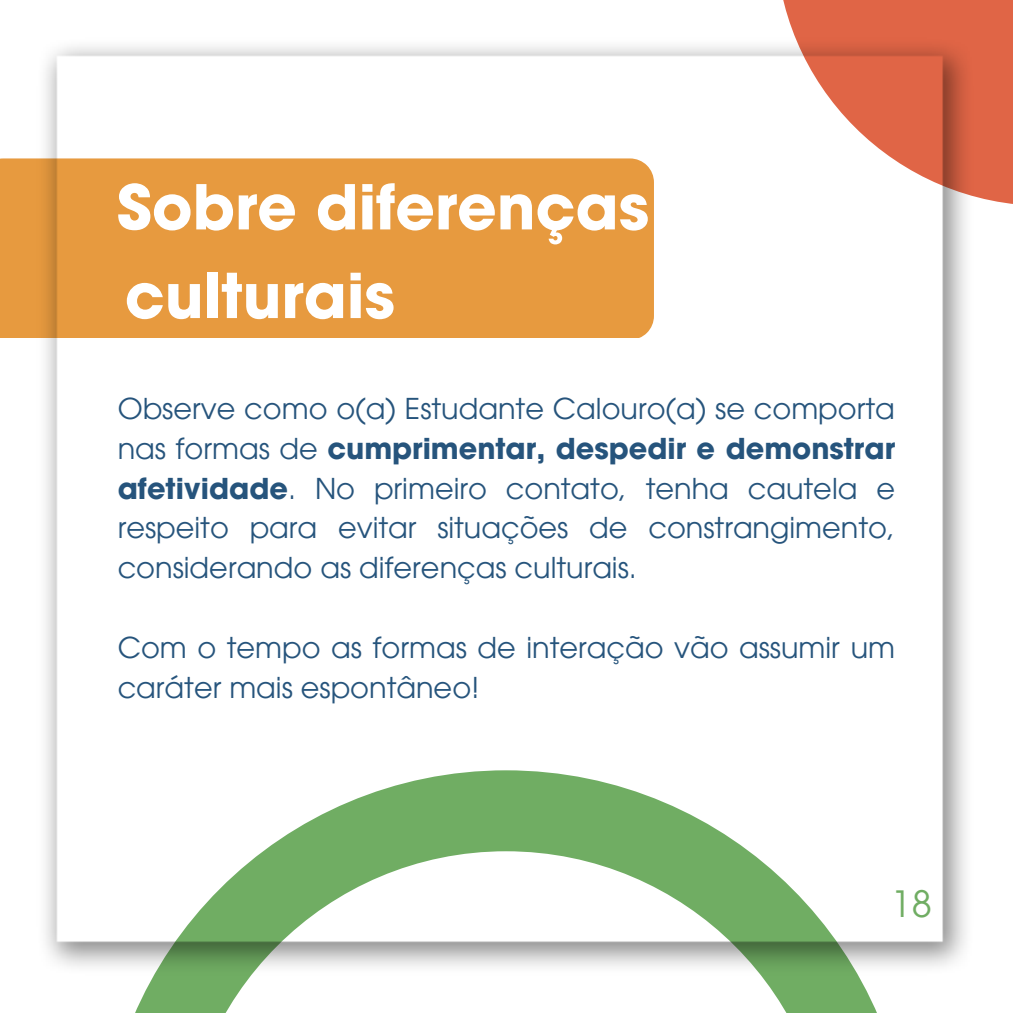
<style>
.page{position:relative;width:1013px;height:1013px;background:#fff}
.page>*{position:absolute;margin:0;border:0;box-sizing:border-box;transform-origin:0 0}
.t1{font:700 61.25px/88.6px "ITC Avant Garde Pro";color:#fff}
.t2{font:36.25px "ITC Avant Garde Pro";color:#70ad63}
.t3{font:28.75px/39.9px "ITC Avant Garde Pro";color:#26547c;text-align:justify}
.s1{font-weight:700}
</style>
<div class="page">
<div style="left:0;top:158px;width:36px;height:180px;background:#e79a3f"></div>
<div style="left:775px;top:0;width:237px;height:206px;background:#e06546"></div>
<svg style="left:135px;top:975px;width:742px;height:37px"></svg>
<img style="left:36px;top:37px;width:940px;height:938px">
<h1 class="t1" style="left:117px;top:170px;width:534px">Sobre diferenças culturais</h1>
<p class="t3" style="left:118px;top:392px;width:779px">Observe como o(a) Estudante Calouro(a) se comporta nas formas de <span class="s1">cumprimentar, despedir e demonstrar afetividade</span>. No primeiro contato, tenha cautela e respeito para evitar situações de constrangimento, considerando as diferenças culturais.</p>
<p class="t3" style="left:118px;top:631px;width:779px">Com o tempo as formas de interação vão assumir um caráter mais espontâneo!</p>
<p class="t2" style="left:891px;top:890px;width:42px">18</p>
</div>
